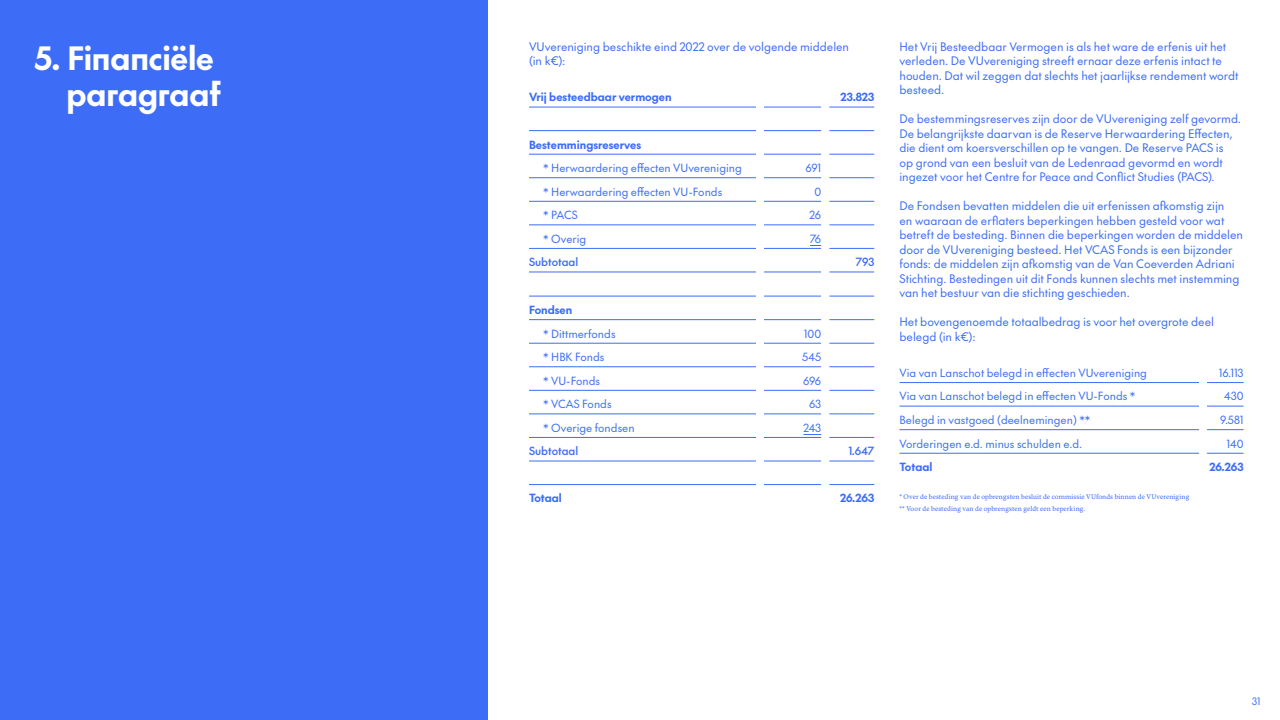
<style>
.page{position:relative;width:1280px;height:720px;background:#fff}
.page>*{position:absolute;margin:0;border:0;box-sizing:border-box;transform-origin:0 0}
.SUPERKOP{font:700 31.3px "The Future";letter-spacing:-.005em;color:#fff}
.t1{font:11.5px/14.5px "The Future";color:#3d6df6}
.t2{font:11px "The Future";color:#3d6df6}
.t3{font:700 11px "The Future";color:#3d6df6}
.t4{font:500 11px "The Future";color:#3d6df6}
.t5{font:10px "The Future";color:#3d6df6}
.t6{font:500 7px "Freya";letter-spacing:.01em;color:#3d6df6}
</style>
<div class="page">
<hr style="left:529px;top:130px;width:227px;height:1px;background:#3d6df6">
<hr style="left:764px;top:130px;width:57px;height:1px;background:#3d6df6">
<hr style="left:829px;top:130px;width:45px;height:1px;background:#3d6df6">
<hr style="left:529px;top:154px;width:227px;height:1px;background:#3d6df6">
<hr style="left:764px;top:154px;width:57px;height:1px;background:#3d6df6">
<hr style="left:829px;top:154px;width:45px;height:1px;background:#3d6df6">
<hr style="left:529px;top:177px;width:227px;height:1px;background:#3d6df6">
<hr style="left:764px;top:177px;width:57px;height:1px;background:#3d6df6">
<hr style="left:829px;top:177px;width:45px;height:1px;background:#3d6df6">
<hr style="left:529px;top:201px;width:227px;height:1px;background:#3d6df6">
<hr style="left:764px;top:201px;width:57px;height:1px;background:#3d6df6">
<hr style="left:829px;top:201px;width:45px;height:1px;background:#3d6df6">
<hr style="left:529px;top:225px;width:227px;height:1px;background:#3d6df6">
<hr style="left:764px;top:225px;width:57px;height:1px;background:#3d6df6">
<hr style="left:829px;top:225px;width:45px;height:1px;background:#3d6df6">
<hr style="left:529px;top:272px;width:227px;height:1px;background:#3d6df6">
<hr style="left:764px;top:272px;width:57px;height:1px;background:#3d6df6">
<hr style="left:829px;top:272px;width:45px;height:1px;background:#3d6df6">
<hr style="left:529px;top:296px;width:227px;height:1px;background:#3d6df6">
<hr style="left:764px;top:296px;width:57px;height:1px;background:#3d6df6">
<hr style="left:829px;top:296px;width:45px;height:1px;background:#3d6df6">
<hr style="left:529px;top:319px;width:227px;height:1px;background:#3d6df6">
<hr style="left:764px;top:319px;width:57px;height:1px;background:#3d6df6">
<hr style="left:829px;top:319px;width:45px;height:1px;background:#3d6df6">
<hr style="left:529px;top:343px;width:227px;height:1px;background:#3d6df6">
<hr style="left:764px;top:343px;width:57px;height:1px;background:#3d6df6">
<hr style="left:829px;top:343px;width:45px;height:1px;background:#3d6df6">
<hr style="left:529px;top:367px;width:227px;height:1px;background:#3d6df6">
<hr style="left:764px;top:367px;width:57px;height:1px;background:#3d6df6">
<hr style="left:829px;top:367px;width:45px;height:1px;background:#3d6df6">
<hr style="left:529px;top:390px;width:227px;height:1px;background:#3d6df6">
<hr style="left:764px;top:390px;width:57px;height:1px;background:#3d6df6">
<hr style="left:829px;top:390px;width:45px;height:1px;background:#3d6df6">
<hr style="left:529px;top:414px;width:227px;height:1px;background:#3d6df6">
<hr style="left:764px;top:414px;width:57px;height:1px;background:#3d6df6">
<hr style="left:829px;top:414px;width:45px;height:1px;background:#3d6df6">
<hr style="left:529px;top:461px;width:227px;height:1px;background:#3d6df6">
<hr style="left:764px;top:461px;width:57px;height:1px;background:#3d6df6">
<hr style="left:829px;top:461px;width:45px;height:1px;background:#3d6df6">
<hr style="left:529px;top:107px;width:227px;height:1px;background:#3d6df6">
<hr style="left:764px;top:107px;width:57px;height:1px;background:#3d6df6">
<hr style="left:829px;top:107px;width:45px;height:1px;background:#3d6df6">
<hr style="left:529px;top:248px;width:227px;height:1px;background:#3d6df6">
<hr style="left:764px;top:248px;width:57px;height:1px;background:#3d6df6">
<hr style="left:829px;top:248px;width:45px;height:1px;background:#3d6df6">
<hr style="left:529px;top:437px;width:227px;height:1px;background:#3d6df6">
<hr style="left:764px;top:437px;width:57px;height:1px;background:#3d6df6">
<hr style="left:829px;top:437px;width:45px;height:1px;background:#3d6df6">
<hr style="left:529px;top:484px;width:227px;height:1px;background:#3d6df6">
<hr style="left:764px;top:484px;width:57px;height:1px;background:#3d6df6">
<hr style="left:829px;top:484px;width:45px;height:1px;background:#3d6df6">
<svg style="left:803px;top:434px;width:18px;height:1px"></svg>
<hr style="left:900px;top:453px;width:299px;height:1px;background:#3d6df6">
<hr style="left:1207px;top:453px;width:37px;height:1px;background:#3d6df6">
<hr style="left:900px;top:382px;width:299px;height:1px;background:#3d6df6">
<hr style="left:1207px;top:382px;width:37px;height:1px;background:#3d6df6">
<hr style="left:900px;top:406px;width:299px;height:1px;background:#3d6df6">
<hr style="left:1207px;top:406px;width:37px;height:1px;background:#3d6df6">
<hr style="left:900px;top:429px;width:299px;height:1px;background:#3d6df6">
<hr style="left:1207px;top:429px;width:37px;height:1px;background:#3d6df6">
<div style="left:0;top:0;width:488px;height:720px;background:#3d6df6"></div>
<p class="SUPERKOP" style="left:35px;top:36px;width:180px">5. Financiële</p>
<p class="SUPERKOP" style="left:67px;top:71px;width:156px">paragraaf</p>
<p class="t1" style="left:529px;top:39px;width:322px">VUvereniging beschikte eind 2022 over de volgende middelen (in k€):</p>
<p class="t3" style="left:529px;top:89px;width:144px">Vrij besteedbaar vermogen</p>
<p class="t3" style="left:841px;top:89px;width:35px">23.823</p>
<p class="t3" style="left:529px;top:136px;width:114px">Bestemmingsreserves</p>
<p class="t2" style="left:543px;top:160px;width:200px">* Herwaardering effecten VUvereniging</p>
<p class="t2" style="left:805px;top:160px;width:17px">691</p>
<p class="t2" style="left:543px;top:184px;width:181px">* Herwaardering effecten VU-Fonds</p>
<p class="t2" style="left:814px;top:184px;width:8px">0</p>
<p class="t2" style="left:543px;top:207px;width:36px">* PACS</p>
<p class="t2" style="left:810px;top:207px;width:13px">26</p>
<p class="t2" style="left:543px;top:231px;width:45px">* Overig</p>
<p class="t2" style="left:810px;top:231px;width:13px">76</p>
<p class="t4" style="left:529px;top:254px;width:51px">Subtotaal</p>
<p class="t4" style="left:856px;top:254px;width:20px">793</p>
<p class="t3" style="left:529px;top:302px;width:45px">Fondsen</p>
<p class="t2" style="left:543px;top:326px;width:74px">* Dittmerfonds</p>
<p class="t2" style="left:804px;top:326px;width:19px">100</p>
<p class="t2" style="left:543px;top:349px;width:63px">* HBK Fonds</p>
<p class="t2" style="left:802px;top:349px;width:20px">545</p>
<p class="t2" style="left:543px;top:373px;width:59px">* VU-Fonds</p>
<p class="t2" style="left:803px;top:373px;width:19px">696</p>
<p class="t2" style="left:543px;top:397px;width:70px">* VCAS Fonds</p>
<p class="t2" style="left:809px;top:397px;width:14px">63</p>
<p class="t2" style="left:543px;top:420px;width:93px">* Overige fondsen</p>
<p class="t2" style="left:803px;top:420px;width:19px">243</p>
<p class="t4" style="left:529px;top:443px;width:51px">Subtotaal</p>
<p class="t4" style="left:848px;top:443px;width:27px">1.647</p>
<p class="t3" style="left:529px;top:490px;width:34px">Totaal</p>
<p class="t3" style="left:840px;top:490px;width:36px">26.263</p>
<p class="t1" style="left:900px;top:39px;width:341px">Het Vrij Besteedbaar Vermogen is als het ware de erfenis uit het verleden. De VUvereniging streeft ernaar deze erfenis intact te houden. Dat wil zeggen dat slechts het jaarlijkse rendement wordt besteed.</p>
<p class="t1" style="left:900px;top:111px;width:343px">De bestemmingsreserves zijn door de VUvereniging zelf gevormd.<br>De belangrijkste daarvan is de Reserve Herwaardering Effecten, die dient om koersverschillen op te vangen. De Reserve PACS is<br>op grond van een besluit van de Ledenraad gevormd en wordt ingezet voor het Centre for Peace and Conflict Studies (PACS).</p>
<p class="t1" style="left:900px;top:198px;width:345px">De Fondsen bevatten middelen die uit erfenissen afkomstig zijn<br>en waaraan de erflaters beperkingen hebben gesteld voor wat betreft de besteding. Binnen die beperkingen worden de middelen door de VUvereniging besteed. Het VCAS Fonds is een bijzonder fonds: de middelen zijn afkomstig van de Van Coeverden Adriani Stichting. Bestedingen uit dit Fonds kunnen slechts met instemming van het bestuur van die stichting geschieden.</p>
<p class="t1" style="left:900px;top:314px;width:316px">Het bovengenoemde totaalbedrag is voor het overgrote deel belegd (in k€):</p>
<p class="t2" style="left:900px;top:365px;width:249px">Via van Lanschot belegd in effecten VUvereniging</p>
<p class="t2" style="left:1219px;top:365px;width:26px">16.113</p>
<p class="t2" style="left:900px;top:389px;width:238px">Via van Lanschot belegd in effecten VU-Fonds *</p>
<p class="t2" style="left:1224px;top:389px;width:21px">430</p>
<p class="t2" style="left:900px;top:412px;width:193px">Belegd in vastgoed (deelnemingen) **</p>
<p class="t2" style="left:1220px;top:412px;width:25px">9.581</p>
<p class="t2" style="left:900px;top:436px;width:184px">Vorderingen e.d. minus schulden e.d.</p>
<p class="t2" style="left:1226px;top:436px;width:19px">140</p>
<p class="t3" style="left:900px;top:459px;width:34px">Totaal</p>
<p class="t3" style="left:1209px;top:459px;width:36px">26.263</p>
<p class="t6" style="left:900px;top:493px;width:291px">* Over de besteding van de opbrengsten besluit de commissie VUfonds binnen de VUvereniging</p>
<p class="t6" style="left:900px;top:505px;width:187px">** Voor de besteding van de opbrengsten geldt een beperking.</p>
<p class="t5" style="left:1252px;top:694px;width:10px">31</p>
</div>
